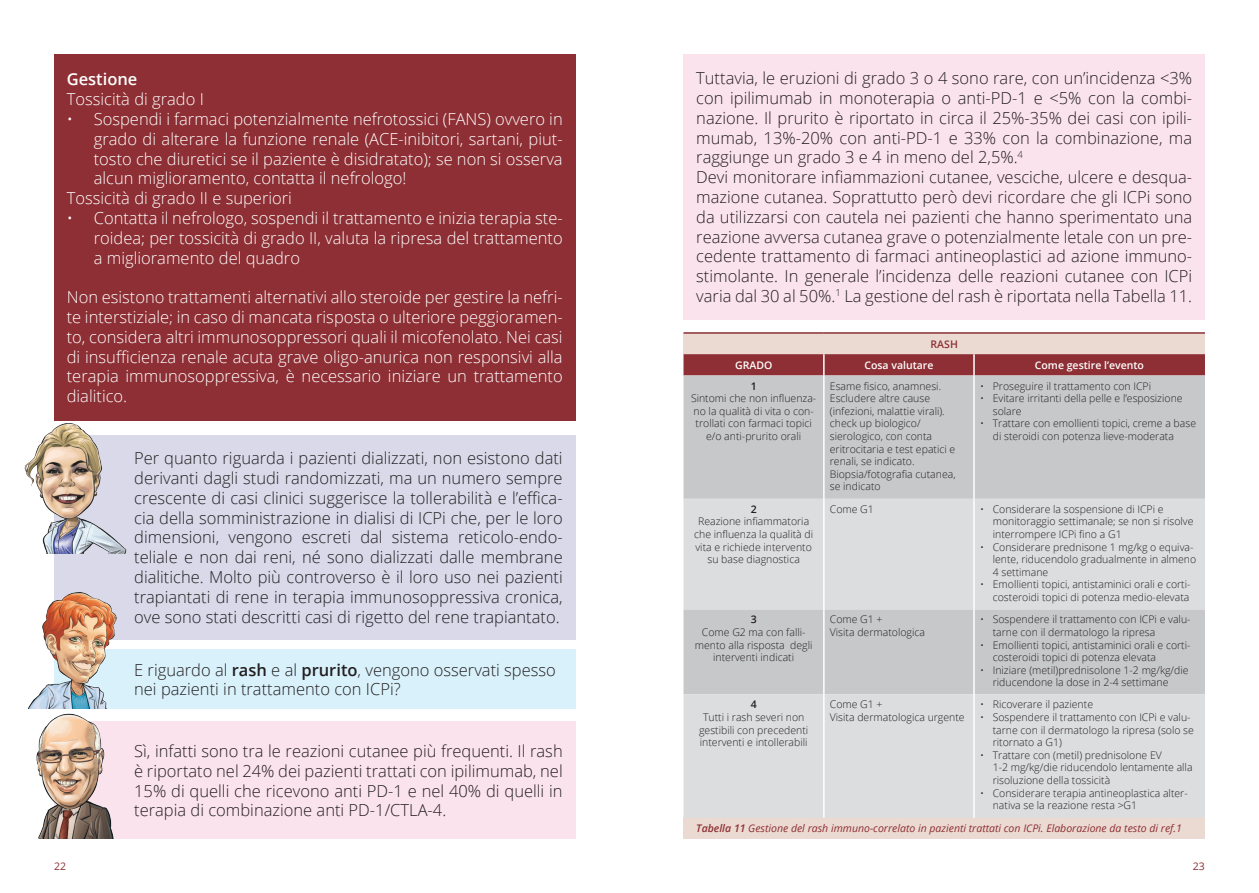
<style>
.page{position:relative;width:1259px;height:893px;background:#fff}
.page>*{position:absolute;margin:0;border:0;box-sizing:border-box;transform-origin:0 0}
.t1{font:300 16.5px/19.8px "Open Sans";color:#231f20}
.t2{font:300 16.5px/19.8px "Open Sans";color:#fff;text-align:justify}
.t3{font:600 16.5px "Open Sans";color:#fff}
.t4{font:300 10.5px/12.6px "Open Sans";color:#231f20}
.t5{font:italic 10.5px "Open Sans";color:#8d2f34}
.t6{font:600 10.5px "Open Sans";color:#fff}
.t7{font:10.5px "Open Sans";color:#8d2f34}
.t8{font:600 10.5px "Open Sans";color:#8d2f34}
.t9{font:600 10.5px "Open Sans";color:#231f20}
.s1{font-weight:600}
</style>
<div class="page">
<div style="left:683px;top:54px;width:522px;height:265px;background:#fbe3ed"></div>
<div style="left:54px;top:649px;width:521px;height:60px;background:#d9f1fb"></div>
<div style="left:683px;top:818px;width:522px;height:21px;background:#ebdad2"></div>
<div style="left:54px;top:435px;width:521px;height:204px;background:#d9d9ea"></div>
<div style="left:54px;top:722px;width:521px;height:117px;background:#fbe3ed"></div>
<div style="left:683px;top:333px;width:522px;height:21px;background:#ebdad2"></div>
<div style="left:683px;top:375px;width:522px;height:319px;background:#c7c8ca"></div>
<div style="left:683px;top:499px;width:522px;height:110px;background:#dcdddf"></div>
<div style="left:683px;top:694px;width:522px;height:124px;background:#dcdddf"></div>
<hr style="left:823px;top:375px;width:1px;height:124px;background:#fff">
<hr style="left:823px;top:499px;width:1px;height:110px;background:#fff">
<hr style="left:823px;top:609px;width:1px;height:85px;background:#fff">
<hr style="left:823px;top:694px;width:1px;height:124px;background:#fff">
<div style="left:683px;top:354px;width:522px;height:21px;background:#8d2f34"></div>
<hr style="left:973px;top:375px;width:1px;height:124px;background:#fff">
<hr style="left:973px;top:499px;width:1px;height:110px;background:#fff">
<hr style="left:973px;top:609px;width:1px;height:85px;background:#fff">
<hr style="left:973px;top:694px;width:1px;height:124px;background:#fff">
<hr style="left:683px;top:332px;width:141px;height:2px;background:#8d2f34">
<hr style="left:824px;top:332px;width:150px;height:2px;background:#8d2f34">
<hr style="left:974px;top:332px;width:231px;height:2px;background:#8d2f34">
<div style="left:54px;top:54px;width:521px;height:367px;background:#8d2f34"></div>
<img style="left:24px;top:423px;width:103px;height:130px">
<img style="left:28px;top:592px;width:106px;height:247px">
<h1 class="t3" style="left:67px;top:68px;width:72px">Gestione</h1>
<h1 class="t2" style="left:67px;top:89px;width:139px">Tossicità di grado I</h1>
<h1 class="t2" style="left:67px;top:109px;width:497px">• Sospendi i farmaci potenzialmente nefrotossici (FANS) ovvero in</h1>
<h1 class="t2" style="left:94px;top:128px;width:470px">grado di alterare la funzione renale (ACE-inibitori, sartani, piut-</h1>
<h1 class="t2" style="left:94px;top:148px;width:470px">tosto che diuretici se il paziente è disidratato); se non si osserva</h1>
<h1 class="t2" style="left:94px;top:168px;width:314px">alcun miglioramento, contatta il nefrologo!</h1>
<h1 class="t2" style="left:67px;top:188px;width:227px">Tossicità di grado II e superiori</h1>
<h1 class="t2" style="left:94px;top:208px;width:470px;text-indent:-27px">• Contatta il nefrologo, sospendi il trattamento e inizia terapia ste&shy;roidea; per tossicità di grado II, valuta la ripresa del trattamento a miglioramento del quadro</h1>
<p class="t2" style="left:67px;top:287px;width:497px">Non esistono trattamenti alternativi allo steroide per gestire la nefri&shy;te interstiziale; in caso di mancata risposta o ulteriore peggioramen&shy;to, considera altri immunosoppressori quali il micofenolato. Nei casi di insufficienza renale acuta grave oligo-anurica non responsivi alla terapia immunosoppressiva, è necessario iniziare un trattamento dialitico.</p>
<p class="t1" style="left:134px;top:448px;width:430px;text-align:justify">Per quanto riguarda i pazienti dializzati, non esistono dati derivanti dagli studi randomizzati, ma un numero sempre crescente di casi clinici suggerisce la tollerabilità e l’effica&shy;cia della somministrazione in dialisi di ICPi che, per le loro dimensioni, vengono escreti dal sistema reticolo-endo&shy;teliale e non dai reni, né sono dializzati dalle membrane dialitiche. Molto più controverso è il loro uso nei pazienti trapiantati di rene in terapia immunosoppressiva cronica, ove sono stati descritti casi di rigetto del rene trapiantato.</p>
<h1 class="t1" style="left:134px;top:659px;width:423px">E riguardo al <span class="s1">rash</span> e al <span class="s1">prurito</span>, vengono osservati spesso nei pazienti in trattamento con ICPi?</h1>
<h1 class="t1" style="left:134px;top:741px;width:430px;text-align:justify">Sì, infatti sono tra le reazioni cutanee più frequenti. Il rash è riportato nel 24% dei pazienti trattati con ipilimumab, nel 15% di quelli che ricevono anti PD-1 e nel 40% di quelli in terapia di combinazione anti PD-1/CTLA-4.</h1>
<p class="t1" style="left:696px;top:68px;width:497px">Tuttavia, le eruzioni di grado 3 o 4 sono rare, con un’incidenza &lt;3% con ipilimumab in monoterapia o anti-PD-1 e &lt;5% con la combi&shy;nazione. Il prurito è riportato in circa il 25%-35% dei casi con ipili&shy;mumab, 13%-20% con anti-PD-1 e 33% con la combinazione, ma raggiunge un grado 3 e 4 in meno del 2,5%.<sup>4<br></sup>Devi monitorare infiammazioni cutanee, vesciche, ulcere e desqua&shy;mazione cutanea. Soprattutto però devi ricordare che gli ICPi sono da utilizzarsi con cautela nei pazienti che hanno sperimentato una reazione avversa cutanea grave o potenzialmente letale con un pre&shy;cedente trattamento di farmaci antineoplastici ad azione immuno&shy;stimolante. In generale l’incidenza delle reazioni cutanee con ICPi varia dal 30 al 50%.<sup>1</sup> La gestione del rash è riportata nella Tabella 11.</p>
<p class="t8" style="left:930px;top:337px;width:29px">RASH</p>
<p class="t6" style="left:735px;top:358px;width:39px">GRADO</p>
<p class="t6" style="left:864px;top:358px;width:71px">Cosa valutare</p>
<p class="t6" style="left:1035px;top:358px;width:111px">Come gestire l’evento</p>
<p class="t9" style="left:750px;top:378px;width:7px">1</p>
<p class="t4" style="left:691px;top:392px;width:127px;text-align:center">Sintomi che non influenza&shy;no la qualità di vita o con&shy;trollati con farmaci topici e/o anti-prurito orali</p>
<p class="t4" style="left:830px;top:379px;width:127px">Esame fisico, anamnesi.<br>Escludere altre cause (infezioni, malattie virali). check up biologico/ sierologico, con conta eritrocitaria e test epatici e renali, se indicato.<br>Biopsia/fotografia cutanea, se indicato</p>
<p class="t4" style="left:980px;top:379px;width:173px">• Proseguire il trattamento con ICPi</p>
<p class="t4" style="left:992px;top:392px;width:191px;text-indent:-13px">• Evitare irritanti della pelle e l’esposizione solare</p>
<p class="t4" style="left:992px;top:417px;width:205px;text-indent:-13px">• Trattare con emollienti topici, creme a base di steroidi con potenza lieve-moderata</p>
<p class="t9" style="left:750px;top:502px;width:7px">2</p>
<p class="t4" style="left:694px;top:515px;width:120px;text-align:center">Reazione infiammatoria che influenza la qualità di vita e richiede intervento su base diagnostica</p>
<p class="t4" style="left:830px;top:502px;width:46px">Come G1</p>
<p class="t4" style="left:992px;top:502px;width:202px;text-indent:-13px">• Considerare la sospensione di ICPi e monitoraggio settimanale; se non si risolve interrompere ICPi fino a G1</p>
<p class="t4" style="left:992px;top:540px;width:205px;text-indent:-13px">• Considerare prednisone 1 mg/kg o equiva&shy;lente, riducendolo gradualmente in almeno<br>4 settimane</p>
<p class="t4" style="left:980px;top:578px;width:212px;text-align:right">• Emollienti topici, antistaminici orali e corti&shy;costeroidi topici di potenza medio-elevata</p>
<p class="t9" style="left:750px;top:612px;width:7px">3</p>
<p class="t4" style="left:695px;top:626px;width:119px;text-align:center">Come G2 ma con falli&shy;mento alla risposta degli interventi indicati</p>
<p class="t4" style="left:830px;top:613px;width:97px">Come G1 +<br>Visita dermatologica</p>
<p class="t4" style="left:992px;top:613px;width:199px;text-indent:-13px">• Sospendere il trattamento con ICPi e valu&shy;tarne con il dermatologo la ripresa</p>
<p class="t4" style="left:992px;top:638px;width:199px;text-indent:-13px">• Emollienti topici, antistaminici orali e corti&shy;costeroidi topici di potenza elevata</p>
<p class="t4" style="left:992px;top:663px;width:197px;text-indent:-13px">• Iniziare (metil)prednisolone 1-2 mg/kg/die riducendone la dose in 2-4 settimane</p>
<p class="t9" style="left:750px;top:697px;width:7px">4</p>
<p class="t4" style="left:699px;top:711px;width:111px;text-align:center">Tutti i rash severi non gestibili con precedenti interventi e intollerabili</p>
<p class="t4" style="left:830px;top:698px;width:136px">Come G1 +<br>Visita dermatologica urgente</p>
<p class="t4" style="left:980px;top:698px;width:115px">• Ricoverare il paziente</p>
<p class="t4" style="left:992px;top:711px;width:203px;text-indent:-13px">• Sospendere il trattamento con ICPi e valu&shy;tarne con il dermatologo la ripresa (solo se ritornato a G1)</p>
<p class="t4" style="left:992px;top:748px;width:201px;text-indent:-13px">• Trattare con (metil) prednisolone EV<br>1-2 mg/kg/die riducendolo lentamente alla risoluzione della tossicità</p>
<p class="t4" style="left:992px;top:786px;width:196px;text-indent:-13px">• Considerare terapia antineoplastica alter&shy;nativa se la reazione resta &gt;G1</p>
<p class="t5" style="left:696px;top:821px;width:487px"><span class="s1">Tabella 11</span> Gestione del rash immuno-correlato in pazienti trattati con ICPi. Elaborazione da testo di ref.1</p>
<p class="t7" style="left:54px;top:859px;width:14px">22</p>
<p class="t7" style="left:1193px;top:859px;width:14px">23</p>
</div>
